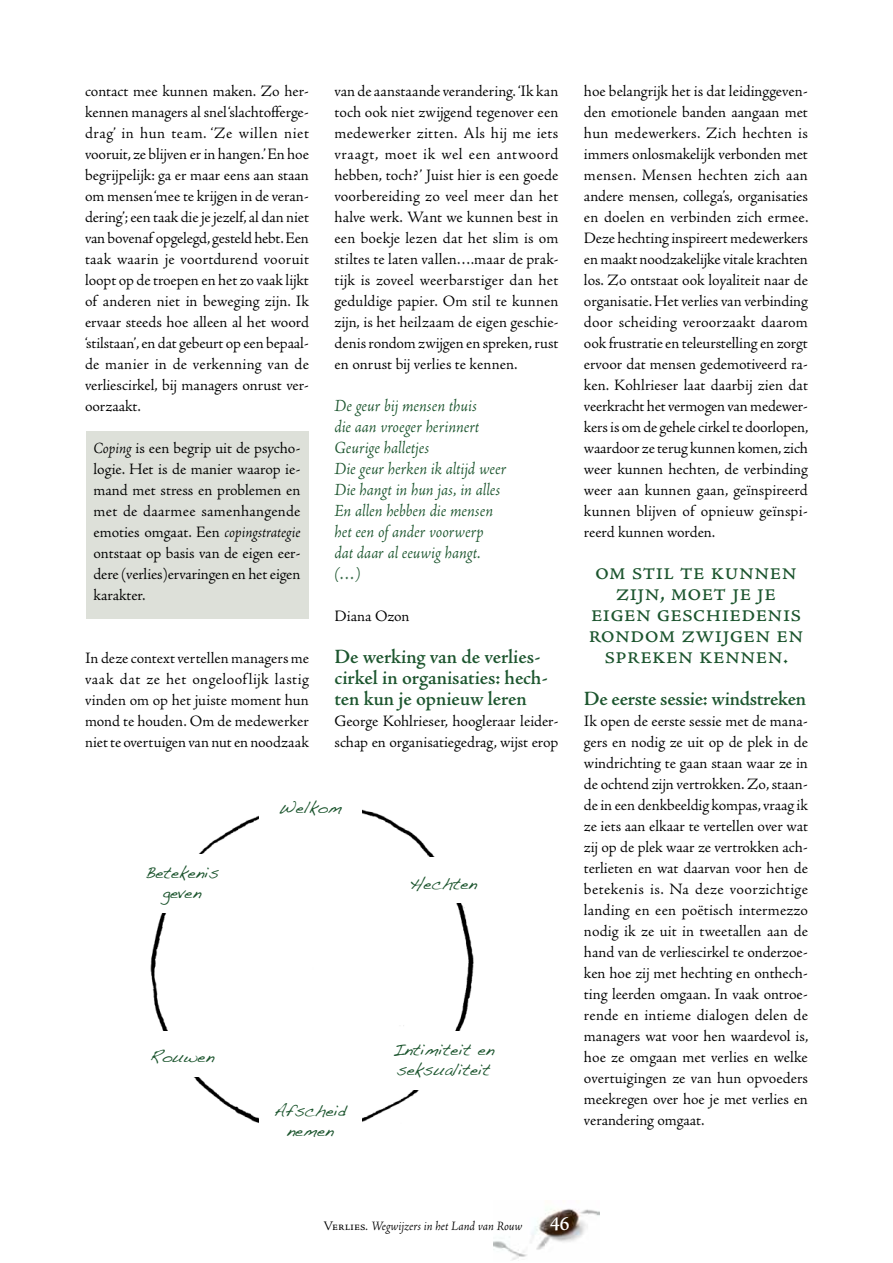
<style>
.page{position:relative;width:893px;height:1263px;background:#fff}
.page>*{position:absolute;margin:0;border:0;box-sizing:border-box;transform-origin:0 0}
.t1{font:27px/21px "Adobe Jenson Regular SC";color:#1c552e;text-align:center}
.t2{font:600 21px/21px "Adobe Jenson";letter-spacing:-.005em;color:#1c552e}
.t3{font:600 21px "Adobe Jenson";color:#fff}
.t4{font:italic 18px/21px "Adobe Jenson";color:#1c552e}
.t5{font:16.5px/21px "Adobe Jenson";color:#000;text-align:justify}
.t6{font:16.5px/19.8px "Handwriting Dakota";color:#1c552e;text-align:center}
.t7{font:italic 13.5px "Adobe Jenson";color:#000}
.s1{font-style:italic}
.s2{font-family:"Adobe Jenson Regular SC";font-style:normal}
</style>
<div class="page">
<img style="left:494px;top:1208px;width:106px;height:52px">
<div style="left:86px;top:431px;width:222px;height:188px;background:#dde0d9"></div>
<img style="left:150px;top:809px;width:324px;height:314px">
<div style="left:132px;top:854px;width:99px;height:59px;background:#fff"></div>
<div style="left:148px;top:1031px;width:68px;height:45px;background:#fff"></div>
<div style="left:259px;top:1088px;width:102px;height:58px;background:#fff"></div>
<div style="left:378px;top:858px;width:131px;height:45px;background:#fff"></div>
<div style="left:376px;top:1031px;width:135px;height:59px;background:#fff"></div>
<div style="left:259px;top:775px;width:102px;height:59px;background:#fff"></div>
<p class="t5" style="left:85px;top:81px;width:225px">contact mee kunnen maken. Zo her&shy;kennen managers al snel ‘slachtofferge&shy;drag’ in hun team. ‘Ze willen niet vooruit, ze blijven er in hangen.’ En hoe begrijpelijk: ga er maar eens aan staan om mensen ‘mee te krijgen in de veran&shy;dering’; een taak die je jezelf, al dan niet van bovenaf opgelegd, gesteld hebt. Een taak waarin je voortdurend vooruit loopt op de troepen en het zo vaak lijkt of anderen niet in beweging zijn. Ik ervaar steeds hoe alleen al het woord ‘stilstaan’, en dat gebeurt op een bepaal&shy;de manier in de verkenning van de verliescirkel, bij managers onrust ver&shy;oorzaakt.</p>
<p class="t5" style="left:94px;top:438px;width:208px"><span class="s1">Coping</span> is een begrip uit de psycho&shy;logie. Het is de manier waarop ie&shy;mand met stress en problemen en met de daarmee samenhangende emoties omgaat. Een <span class="s1">copingstrategie </span>ontstaat op basis van de eigen eer&shy;dere (verlies)ervaringen en het eigen karakter.</p>
<p class="t5" style="left:85px;top:648px;width:225px">In deze context vertellen managers me vaak dat ze het ongelooflijk lastig vinden om op het juiste moment hun mond te houden. Om de medewerker niet te overtuigen van nut en noodzaak</p>
<p class="t5" style="left:334px;top:81px;width:225px">van de aanstaande verandering. ‘Ik kan toch ook niet zwijgend tegenover een medewerker zitten. Als hij me iets vraagt, moet ik wel een antwoord hebben, toch?’ Juist hier is een goede voorbereiding zo veel meer dan het halve werk. Want we kunnen best in een boekje lezen dat het slim is om stiltes te laten vallen….maar de prak&shy;tijk is zoveel weerbarstiger dan het geduldige papier. Om stil te kunnen zijn, is het heilzaam de eigen geschie&shy;denis rondom zwijgen en spreken, rust en onrust bij verlies te kennen.</p>
<p class="t4" style="left:334px;top:396px;width:173px">De geur bij mensen thuis<br>die aan vroeger herinnert<br>Geurige halletjes<br>Die geur herken ik altijd weer<br>Die hangt in hun jas, in alles<br>En allen hebben die mensen het een of ander voorwerp dat daar al eeuwig hangt. (…)</p>
<p class="t5" style="left:334px;top:606px;width:77px">Diana Ozon</p>
<p class="t2" style="left:334px;top:647px;width:215px">De werking van de verlies&shy;cirkel in organisaties: hech&shy;ten kun je opnieuw leren</p>
<p class="t5" style="left:334px;top:711px;width:225px">George Kohlrieser, hoogleraar leider&shy;schap en organisatiegedrag, wijst erop</p>
<p class="t6" style="left:145px;top:863px;width:75px">Betekenis geven</p>
<p class="t6" style="left:150px;top:1047px;width:66px">Rouwen</p>
<p class="t6" style="left:279px;top:798px;width:65px">Welkom</p>
<p class="t6" style="left:410px;top:873px;width:69px">Hechten</p>
<p class="t6" style="left:274px;top:1100px;width:74px">Afscheid nemen</p>
<p class="t6" style="left:393px;top:1039px;width:103px;text-align:left">Intimiteit en seksualiteit</p>
<p class="t5" style="left:584px;top:81px;width:226px">hoe belangrijk het is dat leidinggeven&shy;den emotionele banden aangaan met hun medewerkers. Zich hechten is immers onlosmakelijk verbonden met mensen. Mensen hechten zich aan andere mensen, collega’s, organisaties en doelen en verbinden zich ermee.<br>Deze hechting inspireert medewerkers en maakt noodzakelijke vitale krachten los. Zo ontstaat ook loyaliteit naar de organisatie. Het verlies van verbinding door scheiding veroorzaakt daarom ook frustratie en teleurstelling en zorgt ervoor dat mensen gedemotiveerd ra&shy;ken. Kohlrieser laat daarbij zien dat veerkracht het vermogen van medewer&shy;kers is om de gehele cirkel te doorlopen, waardoor ze terug kunnen komen, zich weer kunnen hechten, de verbinding weer aan kunnen gaan, geïnspireerd kunnen blijven of opnieuw geïnspi&shy;reerd kunnen worden.</p>
<h1 class="t1" style="left:588px;top:561px;width:216px">om stil te kunnen zijn, moet je je eigen geschiedenis rondom zwijgen en spreken kennen.</h1>
<p class="t2" style="left:584px;top:689px;width:224px">De eerste sessie: windstreken</p>
<p class="t5" style="left:584px;top:711px;width:226px">Ik open de eerste sessie met de mana&shy;gers en nodig ze uit op de plek in de windrichting te gaan staan waar ze in de ochtend zijn vertrokken. Zo, staan&shy;de in een denkbeeldig kompas, vraag ik ze iets aan elkaar te vertellen over wat zij op de plek waar ze vertrokken ach&shy;terlieten en wat daarvan voor hen de betekenis is. Na deze voorzichtige landing en een poëtisch intermezzo nodig ik ze uit in tweetallen aan de hand van de verliescirkel te onderzoe&shy;ken hoe zij met hechting en onthech&shy;ting leerden omgaan. In vaak ontroe&shy;rende en intieme dialogen delen de managers wat voor hen waardevol is, hoe ze omgaan met verlies en welke overtuigingen ze van hun opvoeders meekregen over hoe je met verlies en verandering omgaat.</p>
<p class="t7" style="left:323px;top:1219px;width:200px"><span class="s2">Verlies</span>. Wegwijzers in het Land van Rouw</p>
<p class="t3" style="left:550px;top:1213px;width:21px">46</p>
</div>
